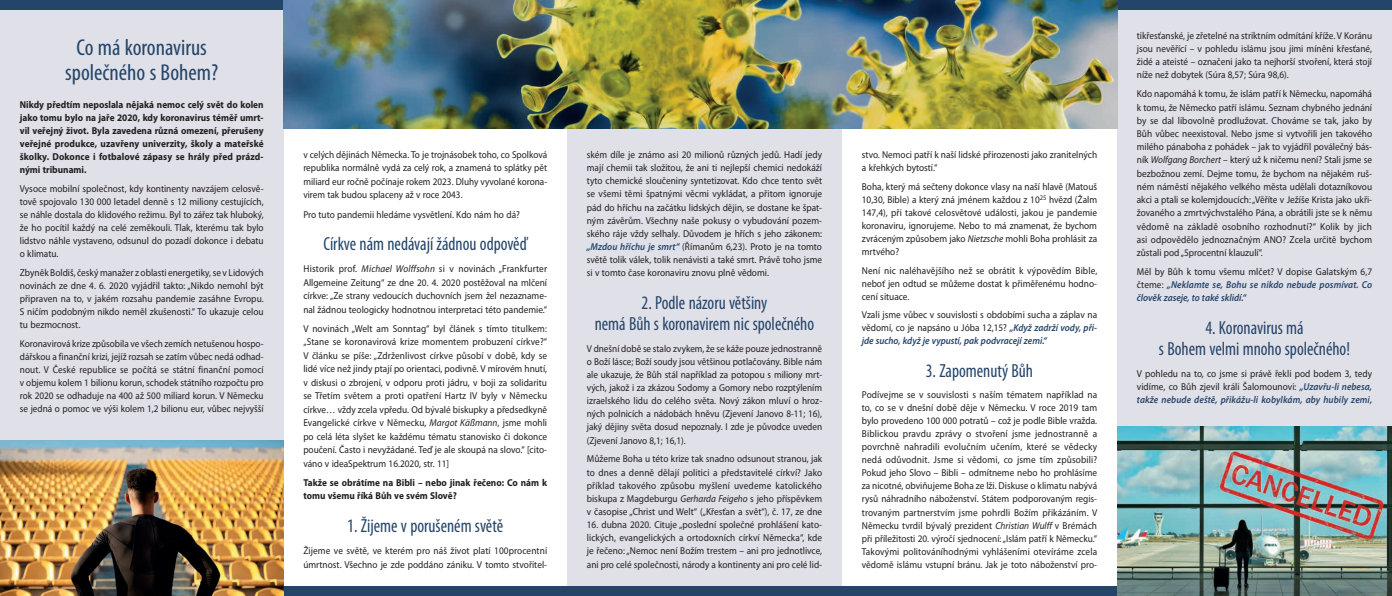
<style>
.page{position:relative;width:1392px;height:596px;background:#fff}
.page>*{position:absolute;margin:0;border:0;box-sizing:border-box;transform-origin:0 0}
.Überschrift_2{font:condensed 23px/25px "Myriad Pro";color:#244469;text-align:center}
.Überschrift_2-2{font:condensed 19px/21.1px "Myriad Pro";color:#244469;text-align:center;scale:.93 1}
.t1{font:10px/13px "Myriad Pro";color:#231f20;text-align:justify;scale:.93 1}
.t2{font:10px/13.1px "Myriad Pro";color:#231f20;text-align:justify;scale:.92 1}
.t3{font:700 10px/13px "Myriad Pro";color:#231f20;text-align:justify;scale:.93 1}
.t4{font:italic 600 10px/13.2px "Myriad Pro";color:#244469;text-align:justify;scale:.93 1}
.s1{font-style:italic}
.s2{font-weight:600;font-style:italic;color:#244469}
.s3{font-weight:400;font-style:normal;color:#231f20}
</style>
<div class="page">
<div style="left:1117px;top:0;width:275px;height:595px;background:#e0e0e8"></div>
<div style="left:567px;top:0;width:275px;height:595px;background:#e0e0e8"></div>
<div style="left:0;top:0;width:283px;height:595px;background:#e0e0e8"></div>
<div style="left:0;top:0;width:1392px;height:10px;background:#244469"></div>
<img style="left:283px;top:0;width:834px;height:128px">
<div style="left:0;top:585px;width:1392px;height:10px;background:#244469"></div>
<img style="left:0;top:440px;width:283px;height:155px">
<img style="left:1117px;top:426px;width:275px;height:169px">
<p class="Überschrift_2" style="left:65px;top:34px;width:154px">Co má koronavirus společného s Bohem?</p>
<p class="t3" style="left:20px;top:98px;width:264px">Nikdy předtím neposlala nějaká nemoc celý svět do kolen jako tomu bylo na jaře 2020, kdy koronavirus téměř umrt&shy;vil veřejný život. Byla zavedena různá omezení, přerušeny veřejné produkce, uzavřeny univerzity, školy a mateřské školky. Dokonce i fotbalové zápasy se hrály před prázd&shy;nými tribunami.</p>
<p class="t1" style="left:20px;top:182px;width:264px">Vysoce mobilní společnost, kdy kontinenty navzájem celosvě&shy;tově spojovalo 130 000 letadel denně s 12 miliony cestujících, se náhle dostala do klidového režimu. Byl to zářez tak hluboký, že ho pocítil každý na celé zeměkouli. Tlak, kterému tak bylo lidstvo náhle vystaveno, odsunul do pozadí dokonce i debatu o klimatu.</p>
<p class="t1" style="left:20px;top:265px;width:264px">Zbyněk Boldiš, český manažer z oblasti energetiky, se v Lidových novinách ze dne 4. 6. 2020 vyjádřil takto: „Nikdo nemohl být připraven na to, v jakém rozsahu pandemie zasáhne Evropu.<br>S ničím podobným nikdo neměl zkušenosti.“ To ukazuje celou tu bezmocnost.</p>
<p class="t2" style="left:20px;top:336px;width:267px">Koronavirová krize způsobila ve všech zemích netušenou hospo&shy;dářskou a finanční krizi, jejíž rozsah se zatím vůbec nedá odhad&shy;nout. V České republice se počítá se státní finanční pomocí v objemu kolem 1 bilionu korun, schodek státního rozpočtu pro rok 2020 se odhaduje na 400 až 500 miliard korun. V Německu se jedná o pomoc ve výši kolem 1,2 bilionu eur, vůbec nejvyšší</p>
<p class="t2" style="left:303px;top:147px;width:267px;line-height:13.5px">v celých dějinách Německa. To je trojnásobek toho, co Spolková republika normálně vydá za celý rok, a znamená to splátky pět miliard eur ročně počínaje rokem 2023. Dluhy vyvolané korona&shy;virem tak budou splaceny až v roce 2043.</p>
<p class="t1" style="left:303px;top:207px;width:234px">Pro tuto pandemii hledáme vysvětlení. Kdo nám ho dá?</p>
<p class="Überschrift_2-2" style="left:323px;top:233px;width:220px">Církve nám nedávají žádnou odpověď</p>
<p class="t1" style="left:303px;top:262px;width:264px;line-height:13.5px">Historik prof. <span class="s1">Michael Wolffsohn</span> si v novinách „Frankfurter Allgemeine Zeitung“ ze dne 20. 4. 2020 postěžoval na mlčení církve: „Ze strany vedoucích duchovních jsem žel nezazname&shy;nal žádnou teologicky hodnotnou interpretaci této pandemie.“</p>
<p class="t1" style="left:303px;top:321px;width:264px;line-height:13.5px">V novinách „Welt am Sonntag“ byl článek s tímto titulkem: „Stane se koronavirová krize momentem probuzení církve?“ V článku se píše: „Zdrženlivost církve působí v době, kdy se lidé více než jindy ptají po orientaci, podivně. V mírovém hnutí, v diskusi o zbrojení, v odporu proti jádru, v boji za solidaritu se Třetím světem a proti opatření Hartz IV byly v Německu církve… vždy zcela vpředu. Od bývalé biskupky a předsedkyně Evangelické církve v Německu, <span class="s1">Margot Käßmann</span>, jsme mohli po celá léta slyšet ke každému tématu stanovisko či dokonce poučení. Často i nevyžádané. Teď je ale skoupá na slovo.“ [cito&shy;váno v ideaSpektrum 16.2020, str. 11]</p>
<p class="t3" style="left:303px;top:475px;width:264px;line-height:13.5px">Takže se obrátíme na Bibli – nebo jinak řečeno: Co nám k tomu všemu říká Bůh ve svém Slově?</p>
<p class="Überschrift_2-2" style="left:347px;top:514px;width:169px">1. Žijeme v porušeném světě</p>
<p class="t1" style="left:303px;top:543px;width:264px;line-height:13.5px">Žijeme ve světě, ve kterém pro náš život platí 100procentní úmrtnost. Všechno je zde poddáno zániku. V tomto stvořitel-</p>
<p class="t1" style="left:587px;top:148px;width:255px">ském díle je známo asi 20 milionů různých jedů. Hadí jedy mají chemii tak složitou, že ani ti nejlepší chemici nedokáží tyto chemické sloučeniny syntetizovat. Kdo chce tento svět se všemi těmi špatnými věcmi vykládat, a přitom ignoruje pád do hříchu na začátku lidských dějin, se dostane ke špat&shy;ným závěrům. Všechny naše pokusy o vybudování pozem&shy;ského ráje vždy selhaly. Důvodem je hřích s jeho zákonem: <span class="s2">„Mzdou hříchu je smrt“</span> (Římanům 6,23). Proto je na tomto světě tolik válek, tolik nenávisti a také smrt. Právě toho jsme si v tomto čase koronaviru znovu plně vědomi.</p>
<p class="Überschrift_2-2" style="left:595px;top:291px;width:238px">2. Podle názoru většiny<br>nemá Bůh s koronavirem nic společného</p>
<p class="t2" style="left:587px;top:341px;width:257px">V dnešní době se stalo zvykem, že se káže pouze jednostranně o Boží lásce; Boží soudy jsou většinou potlačovány. Bible nám ale ukazuje, že Bůh stál například za potopou s miliony mrt&shy;vých, jakož i za zkázou Sodomy a Gomory nebo rozptýlením izraelského lidu do celého světa. Nový zákon mluví o hroz&shy;ných polnicích a nádobách hněvu (Zjevení Janovo 8-11; 16), jaký dějiny světa dosud nepoznaly. I zde je původce uveden (Zjevení Janovo 8,1; 16,1).</p>
<p class="t1" style="left:587px;top:452px;width:255px">Můžeme Boha u této krize tak snadno odsunout stranou, jak to dnes a denně dělají politici a představitelé církví? Jako příklad takového způsobu myšlení uvedeme katolického biskupa z Magdeburgu <span class="s1">Gerharda Feigeho</span> s jeho příspěvkem v časopise „Christ und Welt“ („Křesťan a svět“), č. 17, ze dne</p>
<p class="t1" style="left:587px;top:517px;width:254px">16. dubna 2020. Cituje „poslední společné prohlášení kato&shy;lických, evangelických a ortodoxních církví Německa“, kde je řečeno: „Nemoc není Božím trestem – ani pro jednotlivce, ani pro celé společnosti, národy a kontinenty ani pro celé lid-</p>
<p class="t1" style="left:862px;top:148px;width:255px">stvo. Nemoci patří k naší lidské přirozenosti jako zranitelných a křehkých bytostí.“</p>
<p class="t1" style="left:862px;top:179px;width:255px">Boha, který má sečteny dokonce vlasy na naší hlavě (Matouš 10,30, Bible) a který zná jménem každou z 10<sup>25</sup> hvězd (Žalm 147,4), při takové celosvětové události, jakou je pandemie koronaviru, ignorujeme. Nebo to má znamenat, že bychom zvráceným způsobem jako <span class="s1">Nietzsche</span> mohli Boha prohlásit za mrtvého?</p>
<p class="t1" style="left:862px;top:263px;width:255px">Není nic naléhavějšího než se obrátit k výpovědím Bible, neboť jen odtud se můžeme dostat k přiměřenému hodno&shy;cení situace.</p>
<p class="t1" style="left:862px;top:308px;width:255px">Vzali jsme vůbec v souvislosti s obdobími sucha a záplav na vědomí, co je napsáno u Jóba 12,15? <span class="s2">„Když zadrží vody, při&shy;jde sucho, když je vypustí, pak podvracejí zemi.“</span></p>
<p class="Überschrift_2-2" style="left:926px;top:359px;width:117px">3. Zapomenutý Bůh</p>
<p class="t1" style="left:862px;top:388px;width:255px">Podívejme se v souvislosti s naším tématem například na to, co se v dnešní době děje v Německu. V roce 2019 tam bylo provedeno 100 000 potratů – což je podle Bible vražda.<br>Biblickou pravdu zprávy o stvoření jsme jednostranně a povrchně nahradili evolučním učením, které se vědecky nedá odůvodnit. Jsme si vědomi, co jsme tím způsobili?<br>Pokud jeho Slovo – Bibli – odmítneme nebo ho prohlásíme za nicotné, obviňujeme Boha ze lži. Diskuse o klimatu nabývá rysů náhradního náboženství. Státem podporovaným regis&shy;trovaným partnerstvím jsme pohrdli Božím přikázáním. V Německu tvrdil bývalý prezident <span class="s1">Christian Wulff</span> v Brémách při příležitosti 20. výročí sjednocení: „Islám patří k Německu.“ Takovými politováníhodnými vyhlášeními otevíráme zcela vědomě islámu vstupní bránu. Jak je toto náboženství pro-</p>
<p class="t1" style="left:1137px;top:29px;width:254px">tikřesťanské, je zřetelné na striktním odmítání kříže. V Koránu jsou nevěřící – v pohledu islámu jsou jimi míněni křesťané, židé a ateisté – označeni jako ta nejhorší stvoření, která stojí níže než dobytek (Súra 8,57; Súra 98,6).</p>
<p class="t1" style="left:1137px;top:87px;width:255px">Kdo napomáhá k tomu, že islám patří k Německu, napomáhá k tomu, že Německo patří islámu. Seznam chybného jednání by se dal libovolně prodlužovat. Chováme se tak, jako by Bůh vůbec neexistoval. Nebo jsme si vytvořili jen takového milého pánaboha z pohádek – jak to vyjádřil poválečný bás&shy;ník <span class="s1">Wolfgang Borchert</span> – který už k ničemu není? Stali jsme se bezbožnou zemí. Dejme tomu, že bychom na nějakém ruš&shy;ném náměstí nějakého velkého města udělali dotazníkovou akci a ptali se kolemjdoucích: „Věříte v Ježíše Krista jako ukři&shy;žovaného a zmrtvýchvstalého Pána, a obrátili jste se k němu vědomě na základě osobního rozhodnutí?“ Kolik by jich asi odpovědělo jednoznačným ANO? Zcela určitě bychom zůstali pod „5procentní klauzulí“.</p>
<p class="t4" style="left:1137px;top:264px;width:255px"><span class="s3">Měl by Bůh k tomu všemu mlčet? V dopise Galatským 6,7 čteme:</span> „Neklamte se, Bohu se nikdo nebude posmívat. Co člověk zaseje, to také sklidí.“</p>
<p class="Überschrift_2-2" style="left:1159px;top:316px;width:207px">4. Koronavirus má<br>s Bohem velmi mnoho společného!</p>
<p class="t1" style="left:1137px;top:366px;width:255px">V pohledu na to, co jsme si právě řekli pod bodem 3, tedy vidíme, co Bůh zjevil králi Šalomounovi: <span class="s2">„Uzavřu-li nebesa, takže nebude deště, přikážu-li kobylkám, aby hubily zemi,</span></p>
</div>
